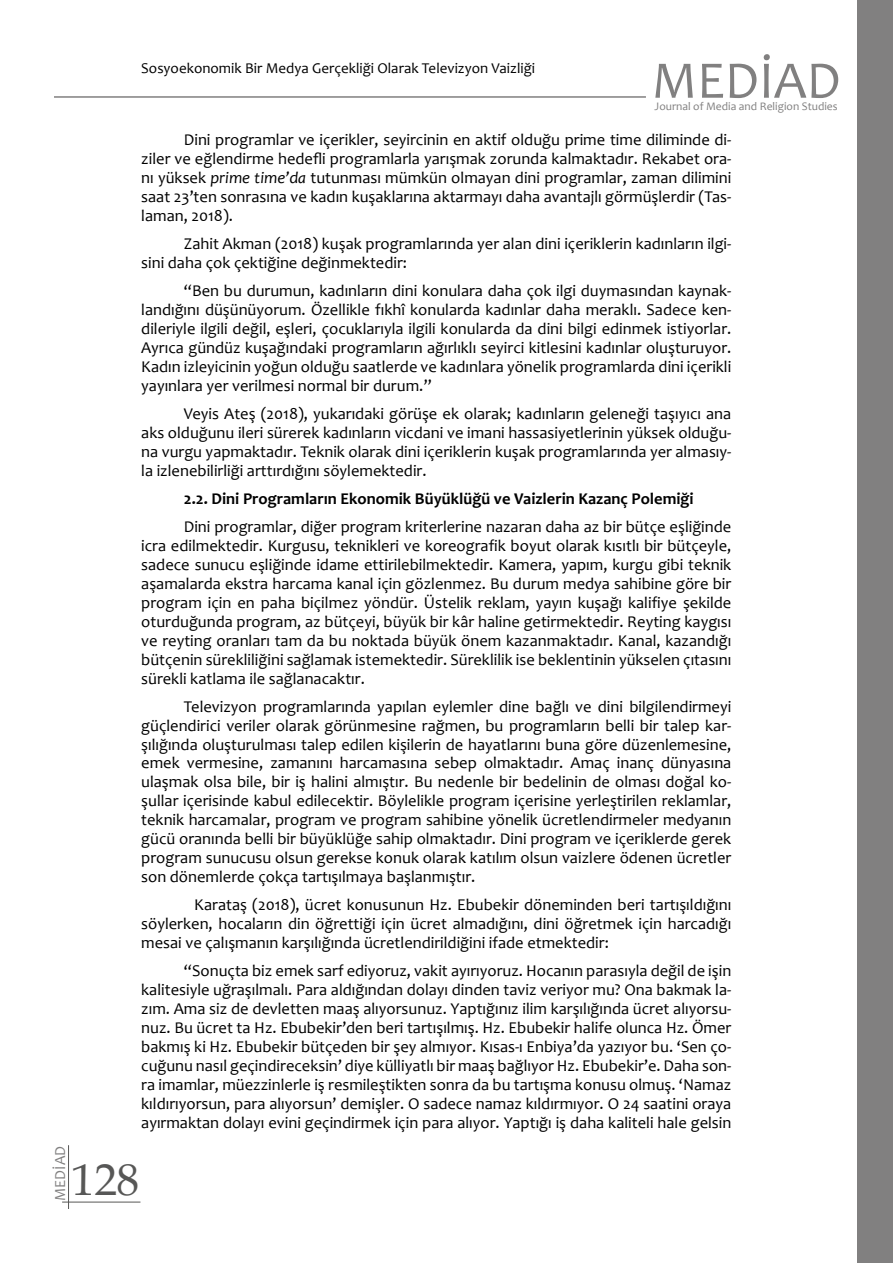
<style>
.page{position:relative;width:893px;height:1263px;background:#fff}
.page>*{position:absolute;margin:0;border:0;box-sizing:border-box;transform-origin:0 0}
.t1{font:53.25px "Candara";color:#818080}
.t2{font:45px "Book Antiqua";color:#575756}
.t3{font:16.5px/19px "Candara";color:#000;text-align:justify}
.t4{font:700 16.5px "Candara";color:#000}
.t5{font:15.45px "Candara";color:#818080}
.t6{font:15px "Candara";color:#000}
.t7{font:11.55px "Candara";color:#818080}
.s1{font-style:italic}
</style>
<div class="page">
<hr style="left:68px;top:1145px;width:1px;height:64px;background:#575756">
<hr style="left:62px;top:1202px;width:78px;height:1px;background:#575756">
<hr style="left:54px;top:96px;width:592px;height:2px;background:#818080">
<div style="left:858px;top:0;width:35px;height:1263px;background:#818080"></div>
<p class="t5" style="left:50px;top:1201px;width:56px;rotate:-90deg">MEDİAD</p>
<p class="t6" style="left:141px;top:58px;width:395px">Sosyoekonomik Bir Medya Gerçekliği Olarak Televizyon Vaizliği</p>
<h1 class="t1" style="left:652px;top:47px;width:191px">MEDİAD</h1>
<p class="t7" style="left:655px;top:99px;width:185px">Journal of Media and Religion Studies</p>
<p class="t3" style="left:141px;top:130px;width:592px;text-indent:43px">Dini programlar ve içerikler, seyircinin en aktif olduğu prime time diliminde di&shy;ziler ve eğlendirme hedefli programlarla yarışmak zorunda kalmaktadır. Rekabet ora&shy;nı yüksek <span class="s1">prime time’da</span> tutunması mümkün olmayan dini programlar, zaman dilimini saat 23’ten sonrasına ve kadın kuşaklarına aktarmayı daha avantajlı görmüşlerdir (Tas&shy;laman, 2018).</p>
<p class="t3" style="left:141px;top:234px;width:592px;text-indent:43px">Zahit Akman (2018) kuşak programlarında yer alan dini içeriklerin kadınların ilgi&shy;sini daha çok çektiğine değinmektedir:</p>
<p class="t3" style="left:141px;top:281px;width:592px;text-indent:43px">“Ben bu durumun, kadınların dini konulara daha çok ilgi duymasından kaynak&shy;landığını düşünüyorum. Özellikle fıkhî konularda kadınlar daha meraklı. Sadece ken&shy;dileriyle ilgili değil, eşleri, çocuklarıyla ilgili konularda da dini bilgi edinmek istiyorlar.<br>Ayrıca gündüz kuşağındaki programların ağırlıklı seyirci kitlesini kadınlar oluşturuyor.<br>Kadın izleyicinin yoğun olduğu saatlerde ve kadınlara yönelik programlarda dini içerikli yayınlara yer verilmesi normal bir durum.”</p>
<p class="t3" style="left:141px;top:404px;width:592px;text-indent:43px">Veyis Ateş (2018), yukarıdaki görüşe ek olarak; kadınların geleneği taşıyıcı ana aks olduğunu ileri sürerek kadınların vicdani ve imani hassasiyetlerinin yüksek olduğu&shy;na vurgu yapmaktadır. Teknik olarak dini içeriklerin kuşak programlarında yer almasıy&shy;la izlenebilirliği arttırdığını söylemektedir.</p>
<p class="t4" style="left:184px;top:488px;width:511px">2.2. Dini Programların Ekonomik Büyüklüğü ve Vaizlerin Kazanç Polemiği</p>
<p class="t3" style="left:141px;top:517px;width:592px;text-indent:43px">Dini programlar, diğer program kriterlerine nazaran daha az bir bütçe eşliğinde icra edilmektedir. Kurgusu, teknikleri ve koreografik boyut olarak kısıtlı bir bütçeyle, sadece sunucu eşliğinde idame ettirilebilmektedir. Kamera, yapım, kurgu gibi teknik aşamalarda ekstra harcama kanal için gözlenmez. Bu durum medya sahibine göre bir program için en paha biçilmez yöndür. Üstelik reklam, yayın kuşağı kalifiye şekilde oturduğunda program, az bütçeyi, büyük bir kâr haline getirmektedir. Reyting kaygısı ve reyting oranları tam da bu noktada büyük önem kazanmaktadır. Kanal, kazandığı bütçenin sürekliliğini sağlamak istemektedir. Süreklilik ise beklentinin yükselen çıtasını sürekli katlama ile sağlanacaktır.</p>
<p class="t3" style="left:141px;top:696px;width:592px;text-indent:43px">Televizyon programlarında yapılan eylemler dine bağlı ve dini bilgilendirmeyi güçlendirici veriler olarak görünmesine rağmen, bu programların belli bir talep kar&shy;şılığında oluşturulması talep edilen kişilerin de hayatlarını buna göre düzenlemesine, emek vermesine, zamanını harcamasına sebep olmaktadır. Amaç inanç dünyasına ulaşmak olsa bile, bir iş halini almıştır. Bu nedenle bir bedelinin de olması doğal ko&shy;şullar içerisinde kabul edilecektir. Böylelikle program içerisine yerleştirilen reklamlar, teknik harcamalar, program ve program sahibine yönelik ücretlendirmeler medyanın gücü oranında belli bir büyüklüğe sahip olmaktadır. Dini program ve içeriklerde gerek program sunucusu olsun gerekse konuk olarak katılım olsun vaizlere ödenen ücretler son dönemlerde çokça tartışılmaya başlanmıştır.</p>
<p class="t3" style="left:141px;top:895px;width:592px;text-indent:53px">Karataş (2018), ücret konusunun Hz. Ebubekir döneminden beri tartışıldığını söylerken, hocaların din öğrettiği için ücret almadığını, dini öğretmek için harcadığı mesai ve çalışmanın karşılığında ücretlendirildiğini ifade etmektedir:</p>
<p class="t3" style="left:141px;top:961px;width:592px;text-indent:43px">“Sonuçta biz emek sarf ediyoruz, vakit ayırıyoruz. Hocanın parasıyla değil de işin kalitesiyle uğraşılmalı. Para aldığından dolayı dinden taviz veriyor mu? Ona bakmak la&shy;zım. Ama siz de devletten maaş alıyorsunuz. Yaptığınız ilim karşılığında ücret alıyorsu&shy;nuz. Bu ücret ta Hz. Ebubekir’den beri tartışılmış. Hz. Ebubekir halife olunca Hz. Ömer bakmış ki Hz. Ebubekir bütçeden bir şey almıyor. Kısas-ı Enbiya’da yazıyor bu. ‘Sen ço&shy;cuğunu nasıl geçindireceksin’ diye külliyatlı bir maaş bağlıyor Hz. Ebubekir’e. Daha son&shy;ra imamlar, müezzinlerle iş resmileştikten sonra da bu tartışma konusu olmuş. ‘Namaz kıldırıyorsun, para alıyorsun’ demişler. O sadece namaz kıldırmıyor. O 24 saatini oraya ayırmaktan dolayı evini geçindirmek için para alıyor. Yaptığı iş daha kaliteli hale gelsin</p>
<h2 class="t2" style="left:72px;top:1148px;width:69px">128</h2>
</div>
